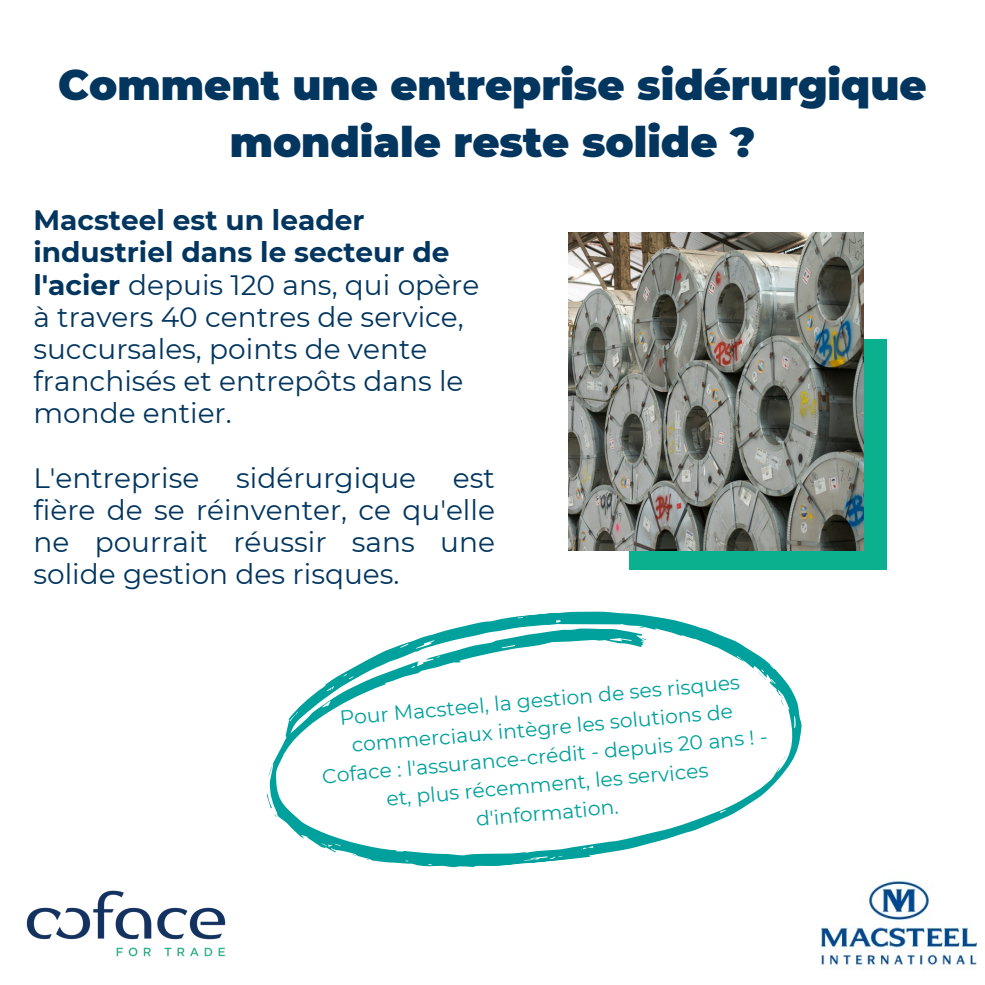
<style>
.page{position:relative;width:985px;height:985px;background:#fff}
.page>*{position:absolute;margin:0;border:0;box-sizing:border-box;transform-origin:0 0}
.t1{font:900 41.65px/57.8px "Montserrat";color:#03365f;text-align:center}
.t2{font:28px/32.2px "Montserrat";color:#03365f}
.t3{font:20.3px/28.3px "Montserrat";color:#00a19c;text-align:center}
.s1{font-weight:700}
</style>
<div class="page">
<img style="left:821px;top:880px;width:155px;height:90px">
<img style="left:26px;top:890px;width:200px;height:67px">
<svg style="left:266px;top:611px;width:536px;height:257px"></svg>
<div style="left:628px;top:339px;width:258px;height:231px;background:#0bb18f"></div>
<img style="left:568px;top:233px;width:295px;height:317px">
<p class="t1" style="left:58px;top:56px;width:869px">Comment une entreprise sidérurgique mondiale reste solide ?</p>
<p class="t2" style="left:33px;top:204px;width:447px"><span class="s1">Macsteel est un leader industriel dans le secteur de l'acier</span> depuis 120 ans, qui opère à travers 40 centres de service, succursales, points de vente franchisés et entrepôts dans le monde entier.</p>
<p class="t2" style="left:33px;top:461px;width:167px">L'entreprise</p>
<p class="t2" style="left:236px;top:461px;width:181px">sidérurgique</p>
<p class="t2" style="left:33px;top:461px;width:463px;text-align:justify;text-indent:419px">est fière de se réinventer, ce qu'elle ne pourrait réussir sans une solide gestion des risques.</p>
<p class="t3" style="left:316px;top:705px;width:448px;rotate:-5deg">Pour Macsteel, la gestion de ses risques commerciaux intègre les solutions de Coface : l'assurance-crédit - depuis 20 ans ! - et, plus récemment, les services d'information.</p>
</div>
